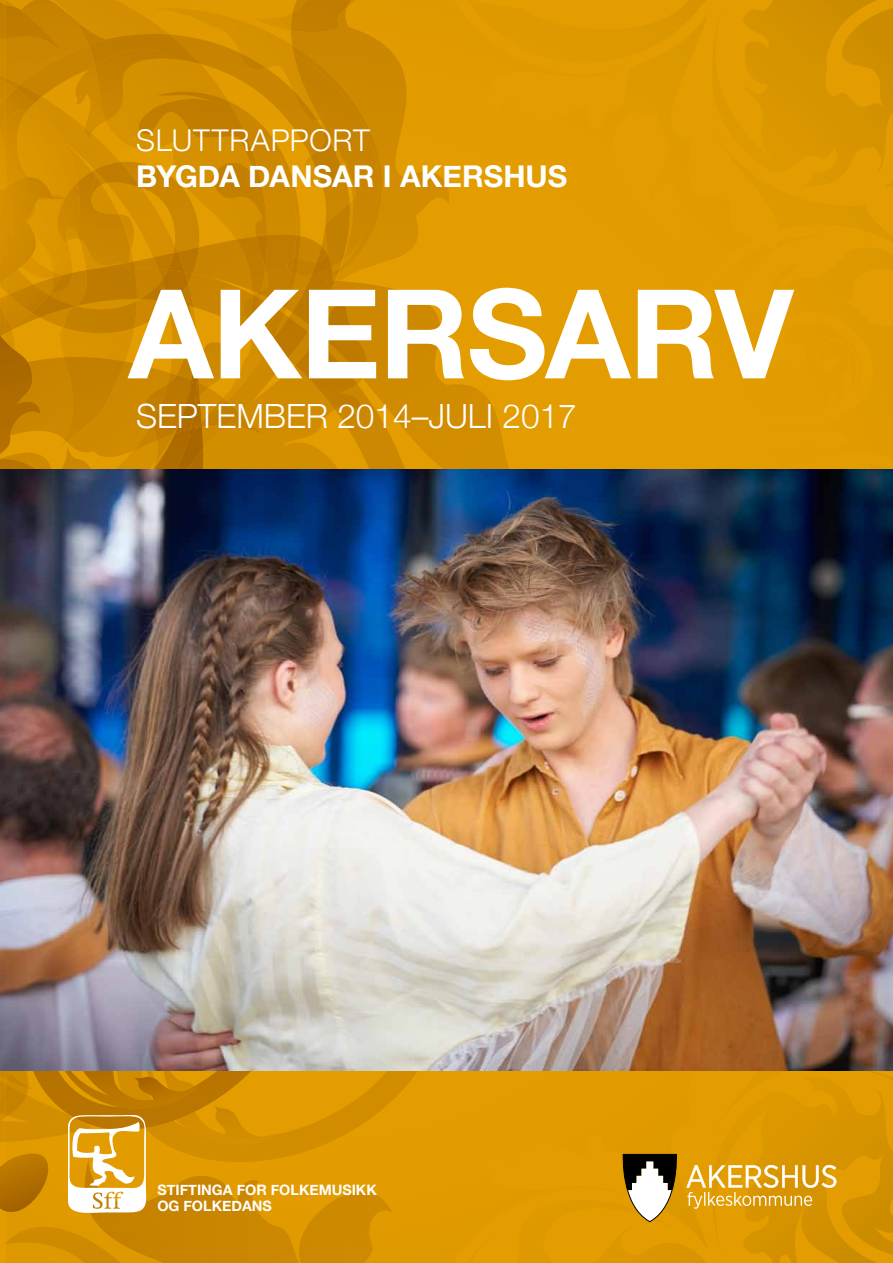
<style>
.page{position:relative;width:893px;height:1263px;background:#fff}
.page>*{position:absolute;margin:0;border:0;box-sizing:border-box;transform-origin:0 0}
.t1{font:700 124.05px "Helvetica Neue";letter-spacing:-.01em;color:#fff}
.t2{font:300 33.45px "Helvetica Neue";color:#fff}
.t3{font:700 30px "Helvetica Neue";color:#fff}
.t4{font:300 30px "Helvetica Neue";letter-spacing:.025em;color:#fff}
.t5{font:700 14.4px "Helvetica Neue";color:#fff}
</style>
<div class="page">
<svg style="left:0;top:0;width:413px;height:1263px;fill:#cf8a00"></svg>
<svg style="left:0;top:1071px;width:234px;height:146px"></svg>
<img style="left:0;top:470px;width:413px;height:601px">
<img style="left:413px;top:0;width:480px;height:1263px">
<h3 class="t4" style="left:136px;top:116px;width:235px">SLUTTRAPPORT</h3>
<h3 class="t3" style="left:136px;top:152px;width:433px">BYGDA DANSAR I AKERSHUS</h3>
<h1 class="t1" style="left:128px;top:237px;width:666px">AKERSARV</h1>
<h2 class="t2" style="left:136px;top:389px;width:442px">SEPTEMBER 2014–JULI 2017</h2>
<p class="t5" style="left:157px;top:1178px;width:50px">STIFTINGA</p>
<p class="t5" style="left:237px;top:1178px;width:105px">FOR FOLKEMUSIKK</p>
<p class="t5" style="left:157px;top:1194px;width:66px">OG FOLKEDANS</p>
</div>
